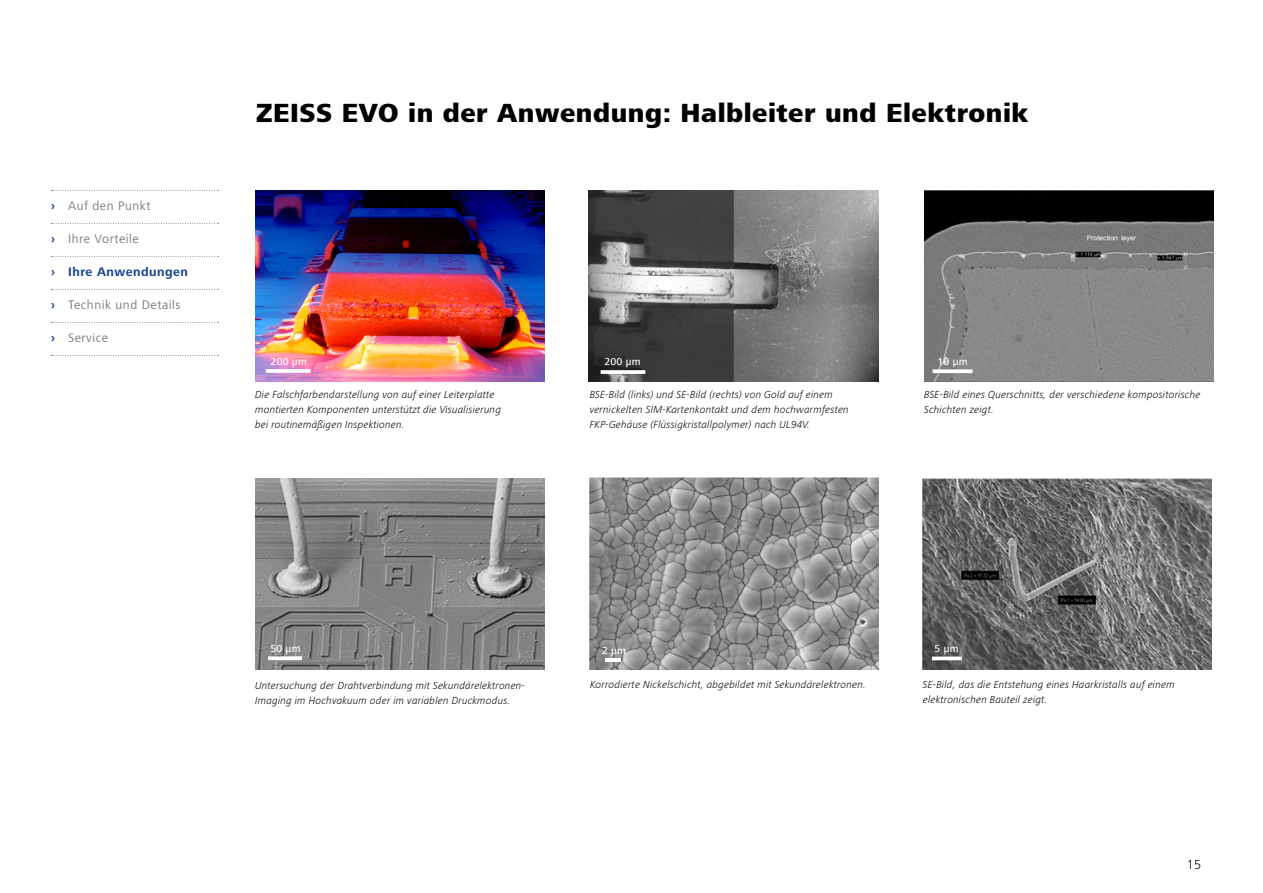
<style>
.page{position:relative;width:1263px;height:893px;background:#fff}
.page>*{position:absolute;margin:0;border:0;box-sizing:border-box;transform-origin:0 0}
.t1{font:800 27px "ZEISS Frutiger Next W1 G";letter-spacing:.02em;color:#000}
.t2{font:300 13.5px "ZEISS Frutiger Next W1 G";color:#000}
.t3{font:12.75px "ZEISS Frutiger Next W1 G";letter-spacing:.04em;color:#7c7b7b}
.t4{font:700 12.75px "ZEISS Frutiger Next W1 G";letter-spacing:.04em;color:#164194}
.t5{font:italic 300 10.5px/15px "ZEISS Frutiger Next W1 G";letter-spacing:.02em;color:#000}
.t6{font:500 10.5px "ZEISS Frutiger Next W1 G";letter-spacing:.02em;color:#fff}
.s1{font-weight:700;color:#164194}
</style>
<div class="page">
<img style="left:924px;top:190px;width:290px;height:191px">
<img style="left:255px;top:190px;width:289px;height:191px">
<img style="left:589px;top:190px;width:289px;height:191px">
<img style="left:590px;top:477px;width:289px;height:192px">
<img style="left:923px;top:478px;width:289px;height:192px">
<img style="left:255px;top:478px;width:290px;height:192px">
<hr style="left:266px;top:369px;width:44px;height:4px;background:#fff">
<svg style="left:601px;top:370px;width:44px;height:4px"></svg>
<hr style="left:605px;top:658px;width:15px;height:3px;background:#fff">
<svg style="left:268px;top:656px;width:34px;height:4px"></svg>
<hr style="left:932px;top:657px;width:30px;height:3px;background:#fff">
<svg style="left:932px;top:369px;width:40px;height:4px"></svg>
<svg style="left:51px;top:190px;width:168px;height:1px"></svg>
<svg style="left:51px;top:223px;width:168px;height:1px"></svg>
<svg style="left:51px;top:256px;width:168px;height:1px"></svg>
<svg style="left:51px;top:289px;width:168px;height:1px"></svg>
<svg style="left:51px;top:322px;width:168px;height:1px"></svg>
<svg style="left:51px;top:355px;width:168px;height:1px"></svg>
<p class="t3" style="left:51px;top:197px;width:101px"><span class="s1">›</span> Auf den Punkt</p>
<p class="t3" style="left:51px;top:230px;width:89px"><span class="s1">›</span> Ihre Vorteile</p>
<p class="t4" style="left:51px;top:263px;width:138px">› Ihre Anwendungen</p>
<p class="t3" style="left:51px;top:296px;width:131px"><span class="s1">›</span> Technik und Details</p>
<p class="t3" style="left:51px;top:329px;width:59px"><span class="s1">›</span> Service</p>
<h1 class="t1" style="left:256px;top:93px;width:774px">ZEISS EVO in der Anwendung: Halbleiter und Elektronik</h1>
<p class="t6" style="left:271px;top:354px;width:38px">200 µm</p>
<p class="t6" style="left:604px;top:354px;width:38px">200 µm</p>
<p class="t6" style="left:937px;top:355px;width:32px">10 µm</p>
<p class="t5" style="left:255px;top:386px;width:247px">Die Falschfarbendarstellung von auf einer Leiterplatte montierten Komponenten unterstützt die Visualisierung bei routinemäßigen Inspektionen.</p>
<p class="t5" style="left:590px;top:386px;width:261px">BSE-Bild (links) und SE-Bild (rechts) von Gold auf einem vernickelten SIM-Kartenkontakt und dem hochwarmfesten<br>FKP-Gehäuse (Flüssigkristallpolymer) nach UL94V.</p>
<p class="t5" style="left:924px;top:386px;width:278px">BSE-Bild eines Querschnitts, der verschiedene kompositorische<br>Schichten zeigt.</p>
<p class="t6" style="left:270px;top:641px;width:32px">50 µm</p>
<p class="t6" style="left:602px;top:643px;width:26px">2 µm</p>
<p class="t6" style="left:935px;top:641px;width:26px">5 µm</p>
<p class="t5" style="left:255px;top:677px;width:271px">Untersuchung der Drahtverbindung mit Sekundärelektronen-<br>Imaging im Hochvakuum oder im variablen Druckmodus.</p>
<p class="t5" style="left:590px;top:677px;width:277px">Korrodierte Nickelschicht, abgebildet mit Sekundärelektronen.</p>
<p class="t5" style="left:923px;top:677px;width:253px">SE-Bild, das die Entstehung eines Haarkristalls auf einem elektronischen Bauteil zeigt.</p>
<p class="t2" style="left:1187px;top:855px;width:16px">15</p>
</div>
